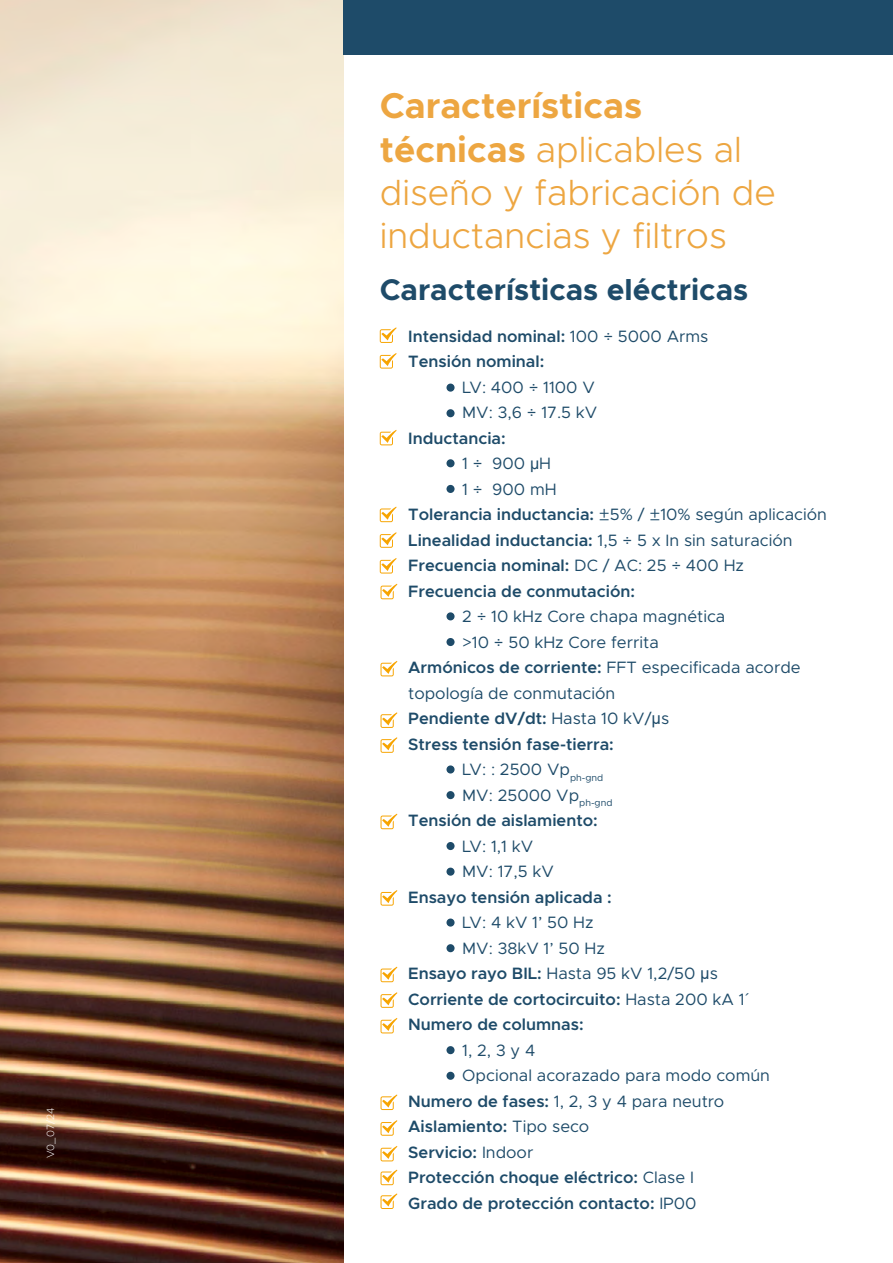
<style>
.page{position:relative;width:893px;height:1263px;background:#fff}
.page>*{position:absolute;margin:0;border:0;box-sizing:border-box;transform-origin:0 0}
.t1{font:300 36px/43.2px "Metropolis";color:#eda641}
.t2{font:700 30px "Metropolis";color:#1e4b69}
.t3{font:600 16.5px/25.5px "Metropolis";color:#1e4b69}
.t4{font:16.5px/25.5px "Metropolis";color:#1e4b69}
.t5{font:200 10.5px "Metropolis";color:#fff}
.s1{font-weight:700}
.s2{font-weight:400}
.s3{font-family:"Tw Cen"}
.s4{font-family:"Tw Cen";font-weight:400}
.s5{font-family:"Arial";font-weight:400}
.s6{font-weight:600}
.s7{font-family:"Arial"}
</style>
<div class="page">
<img style="left:0;top:0;width:343px;height:1263px">
<div style="left:343px;top:0;width:550px;height:54px;background:#1e4b69"></div>
<svg style="left:380px;top:327px;width:17px;height:16px"></svg>
<svg style="left:380px;top:353px;width:17px;height:16px"></svg>
<svg style="left:380px;top:430px;width:17px;height:15px"></svg>
<svg style="left:380px;top:506px;width:17px;height:16px"></svg>
<svg style="left:380px;top:532px;width:17px;height:16px"></svg>
<svg style="left:380px;top:558px;width:17px;height:15px"></svg>
<svg style="left:381px;top:584px;width:16px;height:15px"></svg>
<svg style="left:381px;top:661px;width:16px;height:15px"></svg>
<svg style="left:381px;top:712px;width:16px;height:16px"></svg>
<svg style="left:381px;top:737px;width:16px;height:16px"></svg>
<svg style="left:381px;top:814px;width:16px;height:15px"></svg>
<svg style="left:381px;top:890px;width:16px;height:16px"></svg>
<svg style="left:381px;top:966px;width:16px;height:16px"></svg>
<svg style="left:381px;top:992px;width:16px;height:16px"></svg>
<svg style="left:381px;top:1018px;width:16px;height:15px"></svg>
<svg style="left:381px;top:1094px;width:16px;height:16px"></svg>
<svg style="left:381px;top:1120px;width:16px;height:16px"></svg>
<svg style="left:381px;top:1146px;width:16px;height:15px"></svg>
<svg style="left:381px;top:1169px;width:16px;height:16px"></svg>
<svg style="left:381px;top:1193px;width:16px;height:16px"></svg>
<div style="left:446px;top:384px;width:9px;height:8px;background:#1e4b69;border-radius:50%"></div>
<div style="left:446px;top:409px;width:9px;height:8px;background:#1e4b69;border-radius:50%"></div>
<div style="left:446px;top:459px;width:9px;height:8px;background:#1e4b69;border-radius:50%"></div>
<div style="left:446px;top:485px;width:9px;height:8px;background:#1e4b69;border-radius:50%"></div>
<div style="left:446px;top:612px;width:9px;height:8px;background:#1e4b69;border-radius:50%"></div>
<div style="left:446px;top:638px;width:9px;height:8px;background:#1e4b69;border-radius:50%"></div>
<div style="left:446px;top:765px;width:9px;height:8px;background:#1e4b69;border-radius:50%"></div>
<div style="left:446px;top:791px;width:9px;height:8px;background:#1e4b69;border-radius:50%"></div>
<div style="left:446px;top:842px;width:9px;height:8px;background:#1e4b69;border-radius:50%"></div>
<div style="left:446px;top:868px;width:9px;height:8px;background:#1e4b69;border-radius:50%"></div>
<svg style="left:446px;top:918px;width:9px;height:9px"></svg>
<div style="left:446px;top:944px;width:9px;height:8px;background:#1e4b69;border-radius:50%"></div>
<div style="left:446px;top:1046px;width:9px;height:8px;background:#1e4b69;border-radius:50%"></div>
<div style="left:446px;top:1072px;width:9px;height:8px;background:#1e4b69;border-radius:50%"></div>
<p class="t5" style="left:44px;top:1158px;width:52px;rotate:-90deg">V0_07/24</p>
<h1 class="t1" style="left:380px;top:84px;width:398px"><span class="s1">Características técnicas</span> aplicables al diseño y fabricación de inductancias y filtros</h1>
<h2 class="t2" style="left:380px;top:271px;width:370px">Características eléctricas</h2>
<p class="t3" style="left:408px;top:323px;width:302px">Intensidad nominal: <span class="s2">100 ÷ 5000 Arms<br></span>Tensión nominal:</p>
<p class="t4" style="left:462px;top:374px;width:137px">LV: 400 ÷ 1100 V<br>MV: 3,6 ÷ 17.5 kV</p>
<p class="t3" style="left:408px;top:425px;width:99px">Inductancia:</p>
<p class="t4" style="left:462px;top:451px;width:90px">1 ÷ 900 <span class="s3">µ</span>H</p>
<p class="t4" style="left:462px;top:476px;width:96px">1 ÷ 900 mH</p>
<p class="t3" style="left:408px;top:502px;width:420px">Tolerancia inductancia: <span class="s4">±</span><span class="s2">5% /</span> <span class="s4">±</span><span class="s2">10% según aplicación</span></p>
<p class="t3" style="left:408px;top:527px;width:386px">Linealidad inductancia: <span class="s2">1,5 ÷ 5 x In sin saturación</span></p>
<p class="t3" style="left:408px;top:553px;width:337px">Frecuencia nominal: <span class="s2">DC / AC: 25 ÷ 400 Hz</span></p>
<p class="t3" style="left:408px;top:578px;width:228px">Frecuencia de conmutación:</p>
<p class="t4" style="left:462px;top:604px;width:265px">2 ÷ 10 kHz Core chapa magnética</p>
<p class="t4" style="left:462px;top:629px;width:198px">&gt;10 ÷ 50 kHz Core ferrita</p>
<p class="t3" style="left:408px;top:655px;width:394px">Armónicos de corriente: <span class="s2">FFT especificada acorde</span></p>
<p class="t4" style="left:408px;top:680px;width:209px">topología de conmutación</p>
<p class="t3" style="left:408px;top:706px;width:262px">Pendiente dV/dt: <span class="s2">Hasta 10 kV/</span><span class="s5">µ</span><span class="s2">s</span></p>
<p class="t3" style="left:408px;top:731px;width:207px">Stress tensión fase-tierra:</p>
<p class="t4" style="left:462px;top:757px;width:143px">LV: : 2500 Vp<sub>ph-gnd</sub></p>
<p class="t4" style="left:462px;top:782px;width:152px">MV: 25000 Vp<sub>ph-gnd</sub></p>
<p class="t3" style="left:408px;top:808px;width:191px">Tensión de aislamiento:</p>
<p class="t4" style="left:462px;top:833px;width:93px">LV: 1,1 kV<br>MV: 17,5 kV</p>
<p class="t3" style="left:408px;top:884px;width:205px">Ensayo tensión aplicada :</p>
<p class="t4" style="left:462px;top:910px;width:133px">LV: 4 kV 1’ 50 Hz</p>
<p class="t4" style="left:462px;top:935px;width:144px">MV: 38kV 1’ 50 Hz</p>
<p class="t4" style="left:408px;top:961px;width:311px"><span class="s6">Ensayo rayo BIL:</span> Hasta 95 kV 1,2/50 <span class="s7">µ</span>s</p>
<p class="t3" style="left:408px;top:986px;width:343px">Corriente de cortocircuito: <span class="s2">Hasta 200 kA 1´</span></p>
<p class="t3" style="left:408px;top:1012px;width:177px">Numero de columnas:</p>
<p class="t4" style="left:462px;top:1037px;width:75px">1, 2, 3 y 4</p>
<p class="t4" style="left:462px;top:1063px;width:309px">Opcional acorazado para modo común</p>
<p class="t4" style="left:408px;top:1088px;width:318px"><span class="s6">Numero de fases:</span> 1, 2, 3 y 4 para neutro</p>
<p class="t3" style="left:408px;top:1114px;width:183px">Aislamiento: <span class="s2">Tipo seco</span></p>
<p class="t3" style="left:408px;top:1139px;width:127px">Servicio: <span class="s2">Indoor</span></p>
<p class="t3" style="left:408px;top:1165px;width:287px">Protección choque eléctrico: <span class="s2">Clase I</span></p>
<p class="t3" style="left:408px;top:1190px;width:290px">Grado de protección contacto: <span class="s2">IP00</span></p>
</div>
